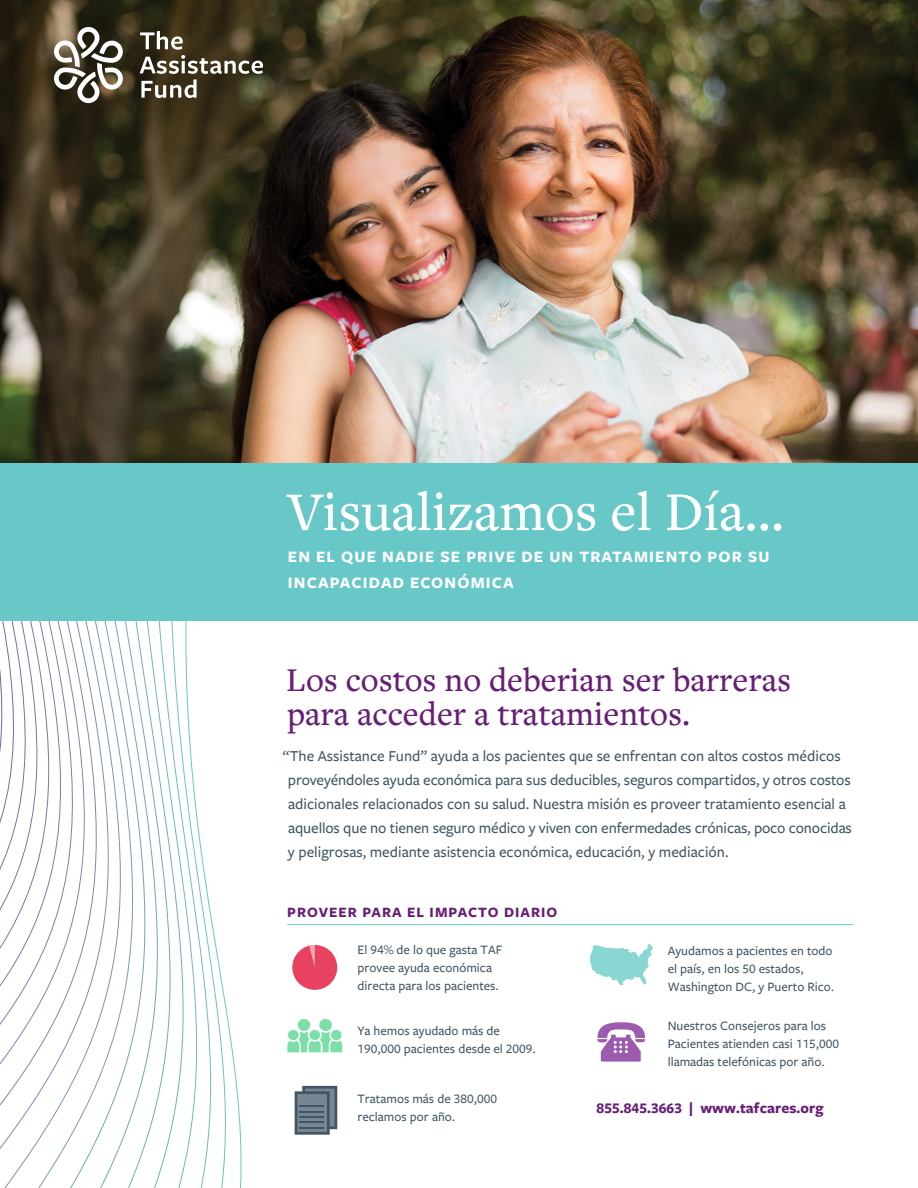
<style>
.page{position:relative;width:918px;height:1188px;background:#fff}
.page>*{position:absolute;margin:0;border:0;box-sizing:border-box;transform-origin:0 0}
.t1{font:500 56.7px "Freight Text Pro";color:#fff}
.t2{font:500 34.5px/34.5px "Freight Text Pro";color:#671e75}
.t3{font:700 16.5px/25.8px "Freight Sans Pro";letter-spacing:.07em;color:#fff}
.t4{font:500 15.75px/24px "Freight Sans Pro";color:#425563}
.t5{font:700 15.3px "Freight Sans Pro";letter-spacing:.005em;color:#671e75}
.t6{font:700 14.85px "Freight Sans Pro";letter-spacing:.07em;color:#671e75}
.t7{font:500 13.35px/18px "Freight Sans Pro";color:#425563}
</style>
<div class="page">
<svg style="left:224px;top:620px;width:16px;height:549px"></svg>
<svg style="left:207px;top:620px;width:17px;height:568px"></svg>
<svg style="left:190px;top:620px;width:17px;height:568px"></svg>
<svg style="left:173px;top:620px;width:17px;height:568px"></svg>
<svg style="left:159px;top:620px;width:14px;height:556px"></svg>
<svg style="left:153px;top:620px;width:6px;height:568px"></svg>
<svg style="left:7px;top:620px;width:139px;height:564px"></svg>
<svg style="left:7px;top:620px;width:132px;height:548px"></svg>
<svg style="left:0;top:620px;width:132px;height:532px"></svg>
<svg style="left:0;top:620px;width:125px;height:516px"></svg>
<svg style="left:0;top:620px;width:118px;height:500px"></svg>
<svg style="left:0;top:620px;width:111px;height:484px"></svg>
<svg style="left:0;top:620px;width:103px;height:468px"></svg>
<svg style="left:0;top:620px;width:96px;height:452px"></svg>
<svg style="left:0;top:620px;width:89px;height:436px"></svg>
<svg style="left:0;top:620px;width:82px;height:420px"></svg>
<svg style="left:0;top:620px;width:74px;height:404px"></svg>
<img style="left:0;top:0;width:918px;height:463px">
<div style="left:0;top:463px;width:918px;height:157px;background:#68c8c7"></div>
<svg style="left:295px;top:1086px;width:42px;height:49px;background:#6b7c88"></svg>
<hr style="left:300px;top:1105px;width:24px;height:2px;background:#425563">
<hr style="left:300px;top:1111px;width:24px;height:2px;background:#425563">
<hr style="left:300px;top:1116px;width:24px;height:2px;background:#425563">
<hr style="left:300px;top:1121px;width:24px;height:2px;background:#425563">
<hr style="left:300px;top:1127px;width:24px;height:2px;background:#425563">
<svg style="left:589px;top:925px;width:64px;height:61px"></svg>
<svg style="left:597px;top:1022px;width:48px;height:40px"></svg>
<div style="left:288px;top:1030px;width:11px;height:10px;background:#7cdfa8;border-radius:50%"></div>
<div style="left:309px;top:1030px;width:11px;height:10px;background:#7cdfa8;border-radius:50%"></div>
<div style="left:331px;top:1030px;width:11px;height:10px;background:#7cdfa8;border-radius:50%"></div>
<div style="left:298px;top:1019px;width:12px;height:12px;background:#7cdfa8;border-radius:50%"></div>
<div style="left:319px;top:1019px;width:13px;height:12px;background:#7cdfa8;border-radius:50%"></div>
<svg style="left:287px;top:1032px;width:55px;height:20px"></svg>
<div style="left:292px;top:945px;width:45px;height:45px;background:#e74360;border-radius:50%"></div>
<svg style="left:309px;top:945px;width:6px;height:22px"></svg>
<svg style="left:140px;top:31px;width:123px;height:67px;background:#5e5743"></svg>
<svg style="left:52px;top:27px;width:72px;height:76px"></svg>
<hr style="left:287px;top:924px;width:566px;height:1px;background:#68c8c7">
<h1 class="t1" style="left:287px;top:474px;width:498px">Visualizamos el Día...</h1>
<p class="t3" style="left:288px;top:543px;width:483px">EN EL QUE NADIE SE PRIVE DE UN TRATAMIENTO POR SU<br>INCAPACIDAD ECONÓMICA</p>
<h2 class="t2" style="left:286px;top:661px;width:506px">Los costos no deberian ser barreras para acceder a tratamientos.</h2>
<p class="t4" style="left:288px;top:744px;width:565px;text-indent:-5px">“The Assistance Fund” ayuda a los pacientes que se enfrentan con altos costos médicos proveyéndoles ayuda económica para sus deducibles, seguros compartidos, y otros costos adicionales relacionados con su salud. Nuestra misión es proveer tratamiento esencial a aquellos que no tienen seguro médico y viven con enfermedades crónicas, poco conocidas y peligrosas, mediante asistencia económica, educación, y mediación.</p>
<p class="t6" style="left:287px;top:902px;width:272px">PROVEER PARA EL IMPACTO DIARIO</p>
<p class="t7" style="left:357px;top:940px;width:146px">El 94% de lo que gasta TAF provee ayuda económica directa para los pacientes.</p>
<p class="t7" style="left:357px;top:1021px;width:180px">Ya hemos ayudado más de<br>190,000 pacientes desde el 2009.</p>
<p class="t7" style="left:357px;top:1089px;width:141px">Tratamos más de 380,000 reclamos por año.</p>
<p class="t7" style="left:668px;top:941px;width:168px">Ayudamos a pacientes en todo el país, en los 50 estados,<br>Washington DC, y Puerto Rico.</p>
<p class="t7" style="left:668px;top:1016px;width:173px">Nuestros Consejeros para los<br>Pacientes atienden casi 115,000 llamadas telefónicas por año.</p>
<p class="t5" style="left:597px;top:1097px;width:228px">855.845.3663 | www.tafcares.org</p>
</div>
